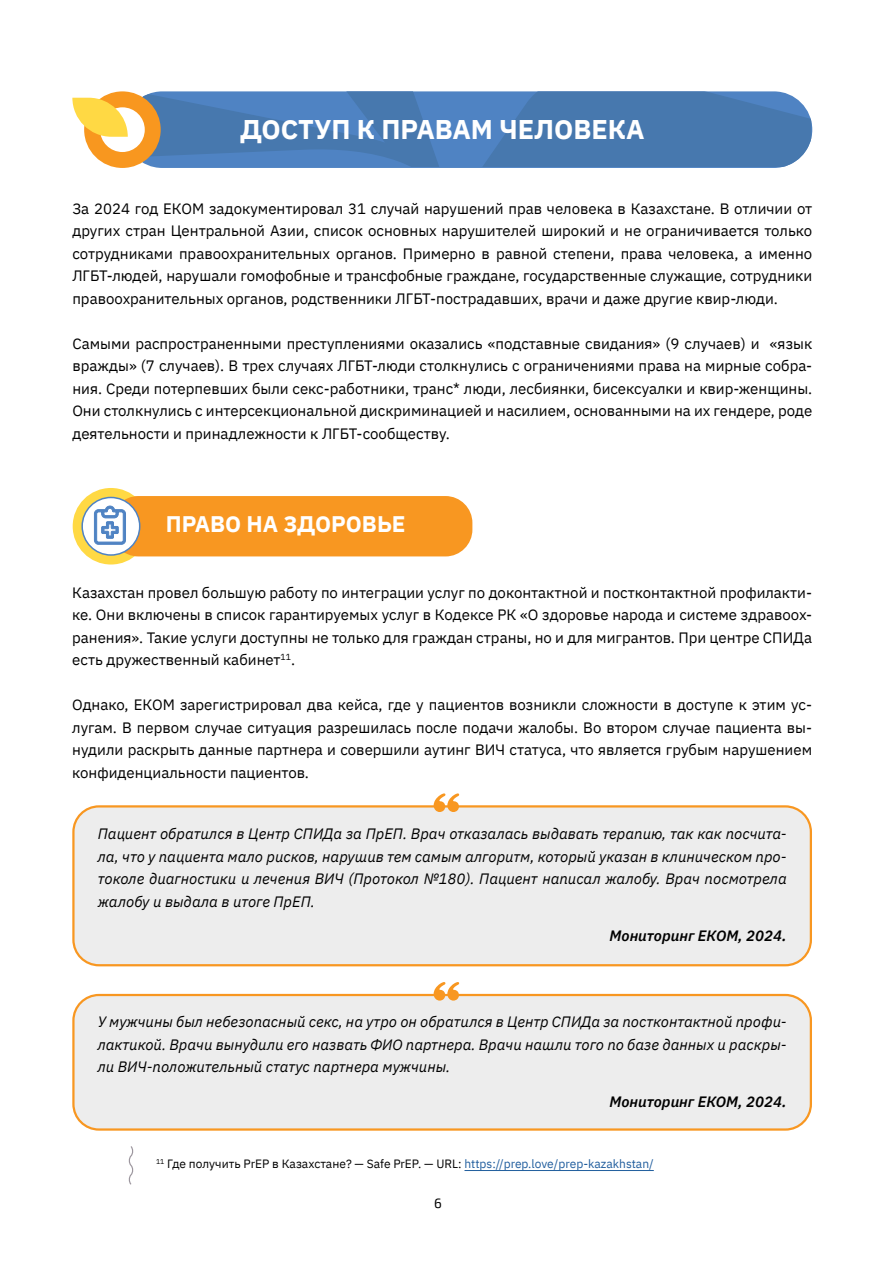
<style>
.page{position:relative;width:893px;height:1263px;background:#fff}
.page>*{position:absolute;margin:0;border:0;box-sizing:border-box;transform-origin:0 0}
.t1{font:700 27px "IBM Plex Sans";color:#fff}
.t2{font:700 22.5px "IBM Plex Sans";color:#fff}
.t3{font:15px/22.5px "IBM Plex Sans";color:#000;text-align:justify}
.t4{font:italic 15px/22.5px "IBM Plex Sans";color:#000;text-align:justify}
.t5{font:italic 600 15px "IBM Plex Sans";color:#000}
.t6{font:13.5px "Exo 2";color:#000}
.t7{font:12px "IBM Plex Sans";color:#000}
.s1{color:#215e9e}
</style>
<div class="page">
<div style="left:73px;top:806px;width:738px;height:159px;background:#ededed;border-radius:26px"></div>
<div style="left:72px;top:805px;width:740px;height:161px;border:2px solid #f89721;border-radius:26px"></div>
<div style="left:73px;top:995px;width:738px;height:134px;background:#ededed;border-radius:26px"></div>
<div style="left:72px;top:994px;width:740px;height:137px;border:2px solid #f89721;border-radius:26px"></div>
<svg style="left:434px;top:793px;width:25px;height:19px"></svg>
<svg style="left:434px;top:982px;width:25px;height:18px"></svg>
<hr style="left:464px;top:1170px;width:190px;height:1px;background:#215e9e">
<svg style="left:128px;top:1146px;width:6px;height:39px"></svg>
<svg style="left:133px;top:91px;width:678px;height:76px;background:#4c7db6"></svg>
<div style="left:84px;top:91px;width:77px;height:77px;background:#f8971f;border-radius:50%"></div>
<div style="left:100px;top:107px;width:45px;height:45px;background:#fff;border-radius:50%"></div>
<svg style="left:72px;top:98px;width:56px;height:39px"></svg>
<div style="left:73px;top:488px;width:76px;height:76px;background:#ffd944;border-radius:50%"></div>
<div style="left:111px;top:496px;width:361px;height:60px;background:#f89721;border-radius:27px"></div>
<div style="left:82px;top:497px;width:58px;height:58px;background:#fff;border-radius:50%"></div>
<div style="left:81px;top:497px;width:59px;height:59px;border:2px solid #4f83c3;border-radius:50%"></div>
<svg style="left:94px;top:506px;width:32px;height:39px"></svg>
<h1 class="t1" style="left:240px;top:108px;width:406px">ДОСТУП К ПРАВАМ ЧЕЛОВЕКА</h1>
<p class="t3" style="left:72px;top:196px;width:741px">За 2024 год ЕКОМ задокументировал 31 случай нарушений прав человека в Казахстане. В отличии от других стран Центральной Азии, список основных нарушителей широкий и не ограничивается только сотрудниками правоохранительных органов. Примерно в равной степени, права человека, а именно ЛГБТ-людей, нарушали гомофобные и трансфобные граждане, государственные служащие, сотрудники правоохранительных органов, родственники ЛГБТ-пострадавших, врачи и даже другие квир-люди.</p>
<p class="t3" style="left:72px;top:331px;width:741px">Самыми распространенными преступлениями оказались «подставные свидания» (9 случаев) и «язык вражды» (7 случаев). В трех случаях ЛГБТ-люди столкнулись с ограничениями права на мирные собра&shy;ния. Среди потерпевших были секс-работники, транс* люди, лесбиянки, бисексуалки и квир-женщины.<br>Они столкнулись с интерсекциональной дискриминацией и насилием, основанными на их гендере, роде деятельности и принадлежности к ЛГБТ-сообществу.</p>
<h2 class="t2" style="left:166px;top:506px;width:241px">ПРАВО НА ЗДОРОВЬЕ</h2>
<p class="t3" style="left:72px;top:580px;width:741px">Казахстан провел большую работу по интеграции услуг по доконтактной и постконтактной профилакти&shy;ке. Они включены в список гарантируемых услуг в Кодексе РК «О здоровье народа и системе здравоох&shy;ранения». Такие услуги доступны не только для граждан страны, но и для мигрантов. При центре СПИДа есть дружественный кабинет<sup>11</sup>.</p>
<p class="t3" style="left:72px;top:692px;width:741px">Однако, ЕКОМ зарегистрировал два кейса, где у пациентов возникли сложности в доступе к этим ус&shy;лугам. В первом случае ситуация разрешилась после подачи жалобы. Во втором случае пациента вы&shy;нудили раскрыть данные партнера и совершили аутинг ВИЧ статуса, что является грубым нарушением конфиденциальности пациентов.</p>
<p class="t4" style="left:98px;top:821px;width:690px">Пациент обратился в Центр СПИДа за ПрЕП. Врач отказалась выдавать терапию, так как посчита&shy;ла, что у пациента мало рисков, нарушив тем самым алгоритм, который указан в клиническом про&shy;токоле диагностики и лечения ВИЧ (Протокол №180). Пациент написал жалобу. Врач посмотрела жалобу и выдала в итоге ПрЕП.</p>
<p class="t5" style="left:610px;top:924px;width:179px">Мониторинг ЕКОМ, 2024.</p>
<p class="t4" style="left:98px;top:1009px;width:690px">У мужчины был небезопасный секс, на утро он обратился в Центр СПИДа за постконтактной профи&shy;лактикой. Врачи вынудили его назвать ФИО партнера. Врачи нашли того по базе данных и раскры&shy;ли ВИЧ-положительный статус партнера мужчины.</p>
<p class="t5" style="left:609px;top:1089px;width:179px">Мониторинг ЕКОМ, 2024.</p>
<p class="t7" style="left:156px;top:1154px;width:499px"><sup>11</sup> Где получить PrEP в Казахстане? — Safe PrЕР. — URL: <span class="s1">https://prep.love/prep-kazakhstan/</span></p>
<p class="t6" style="left:434px;top:1195px;width:9px">6</p>
</div>
